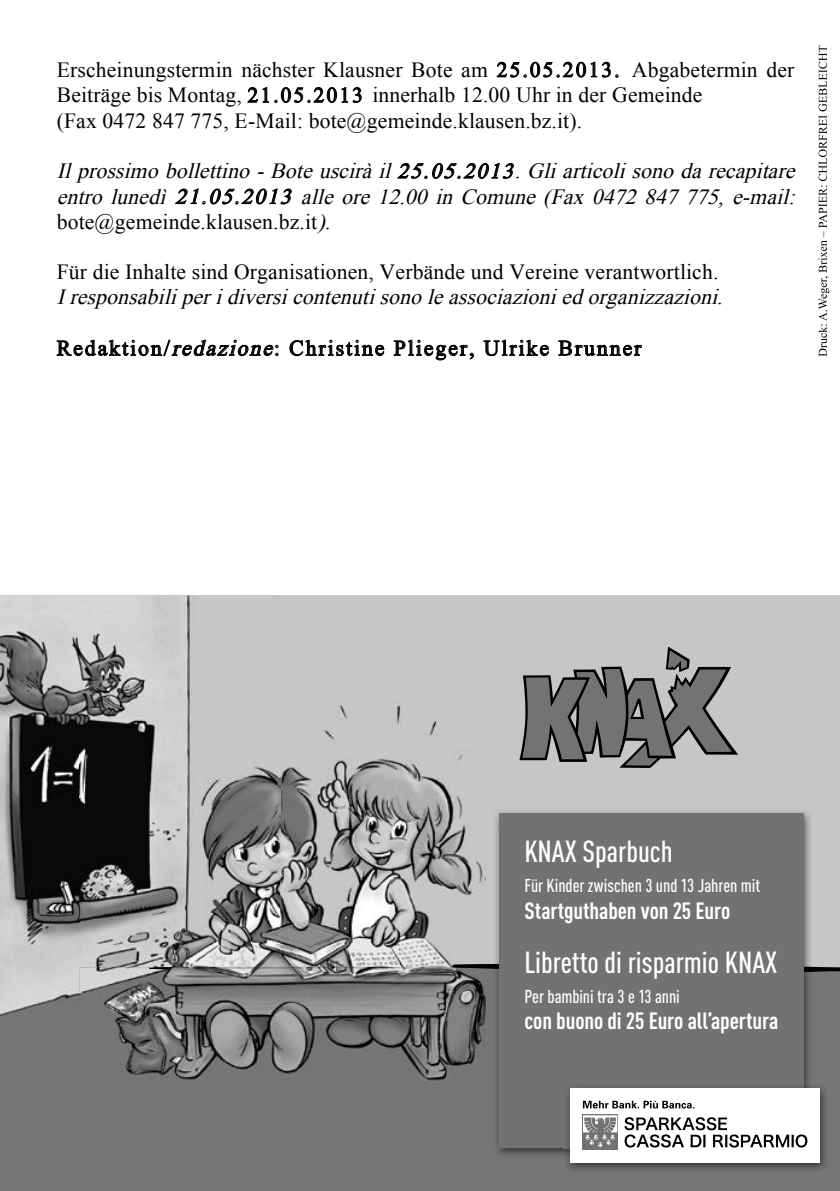
<style>
.page{position:relative;width:840px;height:1191px;background:#fff}
.page>*{position:absolute;margin:0;border:0;box-sizing:border-box;transform-origin:0 0}
.t1{font:500 30.2px "DIN Cond";color:#fff}
.t2{font:700 23.2px "DIN Cond";letter-spacing:-.005em;color:#fff}
.t3{font:italic 21.6px/25.2px "Times New Roman";color:#000;text-align:justify}
.t4{font:21.6px/25.4px "Times New Roman";letter-spacing:.01em;color:#000}
.t5{font:21.6px "Times New Roman";letter-spacing:.095em;color:#000}
.t6{font:500 18.4px "DIN Cond";letter-spacing:-.005em;color:#fff}
.s1{font-style:normal}
.s2{font-style:italic}
</style>
<div class="page">
<svg style="left:496px;top:62px;width:122px;height:16px"></svg>
<svg style="left:247px;top:87px;width:114px;height:16px"></svg>
<svg style="left:397px;top:163px;width:116px;height:16px"></svg>
<svg style="left:175px;top:188px;width:117px;height:16px"></svg>
<svg style="left:56px;top:340px;width:222px;height:17px"></svg>
<svg style="left:289px;top:340px;width:95px;height:16px"></svg>
<svg style="left:393px;top:340px;width:80px;height:20px"></svg>
<svg style="left:483px;top:340px;width:65px;height:17px"></svg>
<svg style="left:558px;top:340px;width:84px;height:16px"></svg>
<svg style="left:818px;top:45px;width:10px;height:311px"></svg>
<div style="left:0;top:595px;width:839px;height:423px;background:#c6c6c6"></div>
<div style="left:0;top:967px;width:839px;height:224px;background:#767676"></div>
<img style="left:0;top:595px;width:190px;height:132px">
<img style="left:0;top:727px;width:80px;height:289px">
<svg style="left:519px;top:646px;width:218px;height:122px"></svg>
<img style="left:495px;top:811px;width:316px;height:344px">
<div style="left:498px;top:813px;width:305px;height:335px;background:#727272"></div>
<img style="left:568px;top:1087px;width:258px;height:83px">
<img style="left:567px;top:1087px;width:236px;height:61px">
<div style="left:569px;top:1088px;width:250px;height:74px;background:#fff"></div>
<svg style="left:624px;top:1117px;width:183px;height:30px"></svg>
<div style="left:582px;top:1114px;width:35px;height:36px;background:#727272"></div>
<svg style="left:583px;top:1115px;width:34px;height:32px"></svg>
<svg style="left:582px;top:1100px;width:112px;height:8px"></svg>
<img style="left:80px;top:691px;width:386px;height:138px">
<img style="left:280px;top:829px;width:205px;height:138px">
<img style="left:115px;top:967px;width:370px;height:114px">
<img style="left:80px;top:829px;width:200px;height:138px">
<img style="left:80px;top:967px;width:182px;height:52px">
<img style="left:268px;top:966px;width:142px;height:1px">
<img style="left:265px;top:967px;width:147px;height:2px">
<img style="left:153px;top:966px;width:115px;height:1px">
<img style="left:149px;top:967px;width:116px;height:2px">
<svg style="left:449px;top:963px;width:390px;height:10px"></svg>
<p class="t4" style="left:57px;top:57px;width:738px">Erscheinungstermin nächster Klausner Bote am 25.05.2013. Abgabetermin der<br>Beiträge bis Montag, 21.05.2013 innerhalb 12.00 Uhr in der Gemeinde<br>(Fax 0472 847 775, E-Mail: bote@gemeinde.klausen.bz.it).</p>
<p class="t3" style="left:57px;top:158px;width:745px">Ilprossimo bollettino - Boteusciràil25.05.2013.Gliarticolisono darecapitare entro lunedì 21.05.2013 alle ore 12.00 in Comune (Fax 0472 847 775, e-mail: <span class="s1">bote@gemeinde.klausen.bz.it</span>).</p>
<p class="t3" style="left:57px;top:259px;width:667px"><span class="s1">Für die Inhalte sind Organisationen, Verbände und Vereine verantwortlich.<br></span>Iresponsabilip eridiversicontenutisono leassociazionied organizzazioni<span class="s1">.</span></p>
<p class="t5" style="left:57px;top:335px;width:586px">Redaktion/<span class="s2">redazione</span>: Christine Plieger, Ulrike Brunner</p>
<h1 class="t1" style="left:524px;top:833px;width:150px">KNAX Sparbuch</h1>
<p class="t6" style="left:524px;top:874px;width:237px">Für Kinder zwischen 3 und 13 Jahren mit</p>
<p class="t2" style="left:524px;top:896px;width:207px">Startguthaben von 25 Euro</p>
<h1 class="t1" style="left:524px;top:944px;width:254px">Libretto di risparmio KNAX</h1>
<p class="t6" style="left:524px;top:985px;width:157px">Per bambini tra 3 e 13 anni</p>
<p class="t2" style="left:524px;top:1007px;width:255px">con buono di 25 Euro all’apertura</p>
</div>
